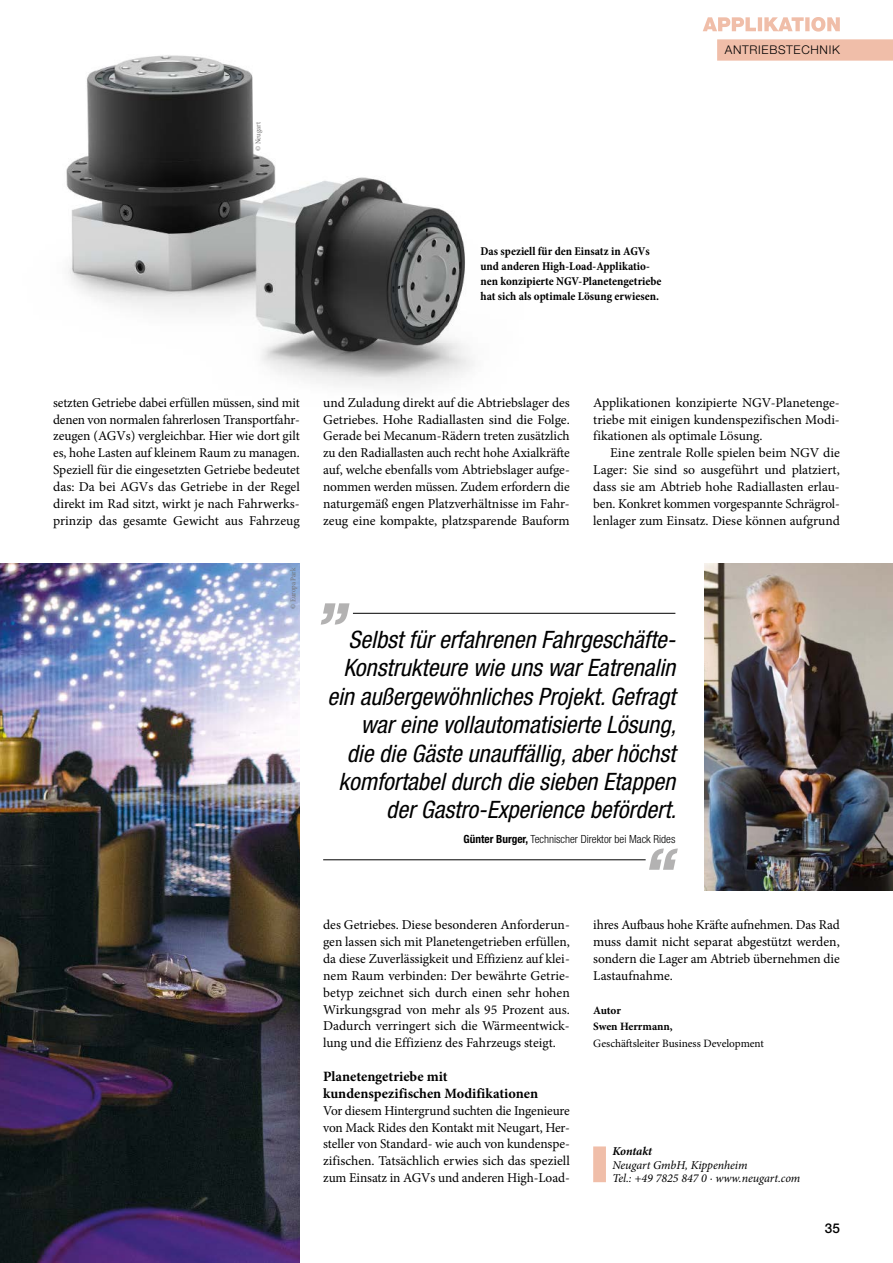
<style>
.page{position:relative;width:893px;height:1263px;background:#fff}
.page>*{position:absolute;margin:0;border:0;box-sizing:border-box;transform-origin:0 0}
.t1{font:italic condensed 24px/28.5px "Helvetica Neue LT Std";color:#000;text-align:right}
.t2{font:700 14.25px/16.8px "Minion Pro";color:#000}
.t3{font:13.5px/16.8px "Minion Pro";letter-spacing:-.005em;color:#000;text-align:justify}
.t4{font:500 13.5px "Helvetica Neue LT Std";color:#000}
.t5{font:700 condensed 12px/15px "Minion Pro";color:#000}
.t6{font:italic 12px/13.5px "Minion Pro";letter-spacing:-.005em;color:#000}
.t7{font:300 12px "Helvetica Neue LT Std";color:#000}
.t8{font:italic 700 12px "Minion Pro";letter-spacing:-.01em;color:#000}
.t9{font:300 condensed 11.25px "Helvetica Neue LT Std";color:#000}
.t10{font:11.25px "Minion Pro";letter-spacing:-.005em;color:#000}
.t11{font:700 11.25px/16.8px "Minion Pro";letter-spacing:-.005em;color:#000}
.t12{font:condensed 7.5px "Minion Pro";letter-spacing:-.005em;color:#706f6f}
.s1{font-weight:700}
</style>
<div class="page">
<div style="left:593px;top:1146px;width:13px;height:36px;background:#f0bea9"></div>
<img style="left:66px;top:55px;width:408px;height:332px">
<img style="left:0;top:564px;width:300px;height:699px">
<img style="left:704px;top:563px;width:189px;height:328px">
<hr style="left:353px;top:613px;width:322px;height:1px;background:#000">
<hr style="left:323px;top:859px;width:323px;height:1px;background:#000">
<svg style="left:321px;top:603px;width:29px;height:22px"></svg>
<svg style="left:649px;top:848px;width:29px;height:22px"></svg>
<svg style="left:703px;top:17px;width:137px;height:15px"></svg>
<div style="left:717px;top:39px;width:176px;height:22px;background:#f0bea9"></div>
<p class="t12" style="left:253px;top:151px;width:30px;rotate:-90deg">© Neugart</p>
<p class="t7" style="left:725px;top:43px;width:26px">ANTRIEBSTECH</p>
<p class="t7" style="left:820px;top:43px;width:16px">NIK</p>
<p class="t5" style="left:480px;top:243px;width:182px">Das speziell für den Einsatz in AGVs und anderen High-Load-Applikatio&shy;nen konzipierte NGV-Planetengetriebe hat sich als optimale Lösung erwiesen.</p>
<p class="t3" style="left:53px;top:394px;width:248px;text-align:left">setzten Getriebe dabei erfüllen müssen, sind mit denen von normalen fahrerlosen Transportfahr&shy;zeugen (AGVs) vergleichbar. Hier wie dort gilt es, hohe Lasten auf kleinem Raum zu managen.<br>Speziell für die eingesetzten Getriebe bedeutet das: Da bei AGVs das Getriebe in der Regel direkt im Rad sitzt, wirkt je nach Fahrwerks&shy;prinzip das gesamte Gewicht aus Fahrzeug</p>
<p class="t3" style="left:323px;top:394px;width:248px">und Zuladung direkt auf die Abtriebslager des Getriebes. Hohe Radiallasten sind die Folge.<br>Gerade bei Mecanum-Rädern treten zusätzlich zu den Radiallasten auch recht hohe Axialkräfte auf, welche ebenfalls vom Abtriebslager aufge&shy;nommen werden müssen. Zudem erfordern die naturgemäß engen Platzverhältnisse im Fahr&shy;zeug eine kompakte, platzsparende Bauform</p>
<p class="t12" style="left:288px;top:609px;width:42px;rotate:-90deg">© Europa Park</p>
<p class="t3" style="left:593px;top:394px;width:248px">Applikationen konzipierte NGV-Planetenge&shy;triebe mit einigen kundenspezifischen Modi&shy;fikationen als optimale Lösung.</p>
<p class="t3" style="left:593px;top:445px;width:248px;text-indent:17px">Eine zentrale Rolle spielen beim NGV die Lager: Sie sind so ausgeführt und platziert, dass sie am Abtrieb hohe Radiallasten erlau&shy;ben. Konkret kommen vorgespannte Schrägrol&shy;lenlager zum Einsatz. Diese können aufgrund</p>
<p class="t1" style="left:327px;top:625px;width:350px">Selbst für erfahrenen Fahrgeschäfte-Konstrukteure wie uns war Eatrenalin ein außergewöhnliches Projekt. Gefragt war eine vollautomatisierte Lösung,<br>die die Gäste unauffällig, aber höchst komfortabel durch die sieben Etappen der Gastro-Experience befördert.</p>
<p class="t9" style="left:464px;top:832px;width:213px"><span class="s1">Günter Burger,</span> Technischer Direktor bei Mack Rides</p>
<p class="t3" style="left:323px;top:917px;width:248px">des Getriebes. Diese besonderen Anforderun&shy;gen lassen sich mit Planetengetrieben erfüllen, da diese Zuverlässigkeit und Effizienz auf klei&shy;nem Raum verbinden: Der bewährte Getrie&shy;betyp zeichnet sich durch einen sehr hohen Wirkungsgrad von mehr als 95 Prozent aus.<br>Dadurch verringert sich die Wärmeentwick&shy;lung und die Effizienz des Fahrzeugs steigt.</p>
<p class="t2" style="left:323px;top:1068px;width:216px">Planetengetriebe mit kundenspezifischen Modifikationen</p>
<p class="t3" style="left:323px;top:1102px;width:248px">Vor diesem Hintergrund suchten die Ingenieure von Mack Rides den Kontakt mit Neugart, Her&shy;steller von Standard- wie auch von kundenspe&shy;zifischen. Tatsächlich erwies sich das speziell zum Einsatz in AGVs und anderen High-Load-</p>
<p class="t3" style="left:593px;top:917px;width:248px">ihres Aufbaus hohe Kräfte aufnehmen. Das Rad muss damit nicht separat abgestützt werden, sondern die Lager am Abtrieb übernehmen die Lastaufnahme.</p>
<p class="t11" style="left:593px;top:1001px;width:81px">Autor<br>Swen Herrmann,</p>
<p class="t10" style="left:593px;top:1036px;width:172px">Geschäftsleiter Business Development</p>
<p class="t8" style="left:612px;top:1143px;width:41px">Kontakt</p>
<p class="t6" style="left:612px;top:1158px;width:190px">Neugart GmbH, Kippenheim<br>Tel.: +49 7825 847 0 · www.neugart.com</p>
<p class="t4" style="left:825px;top:1220px;width:17px">35</p>
</div>
